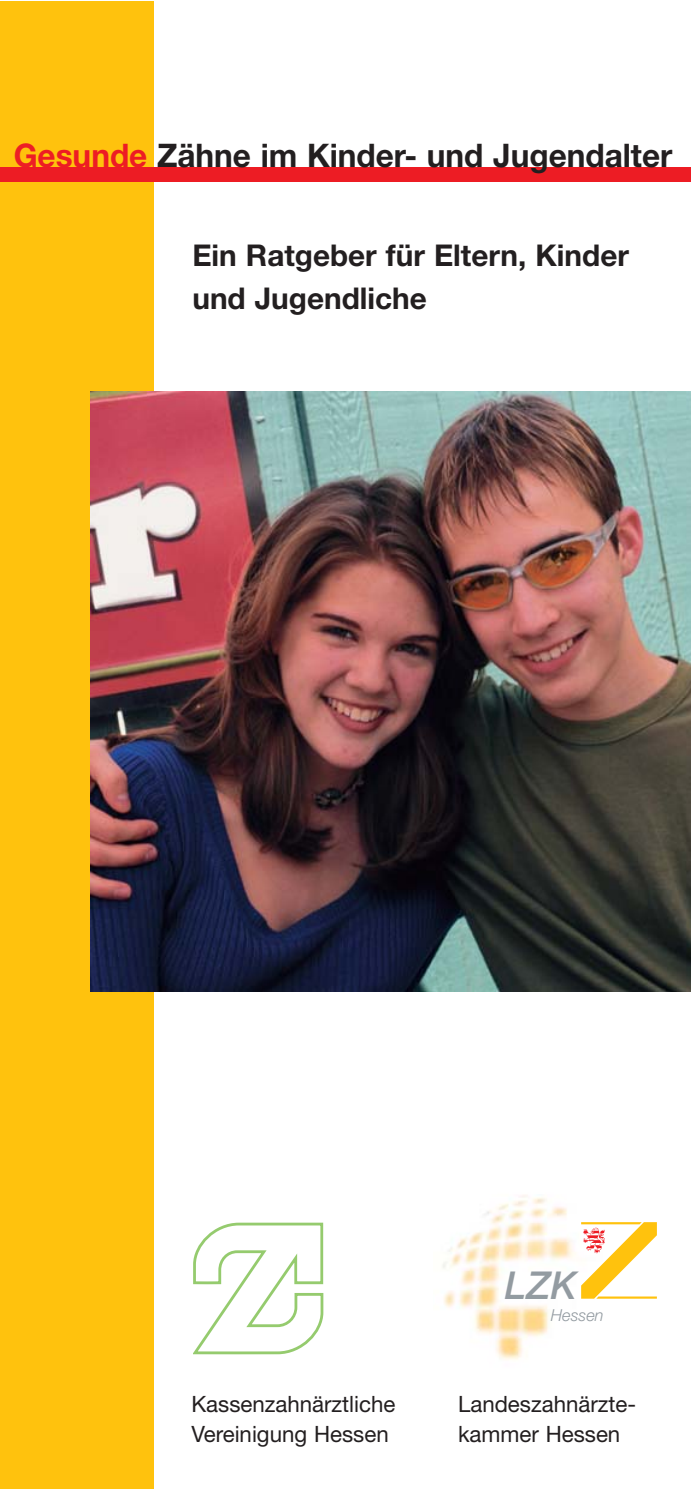
<style>
.page{position:relative;width:691px;height:1489px;background:#fff}
.page>*{position:absolute;margin:0;border:0;box-sizing:border-box;transform-origin:0 0}
.t1{font:38.5px "Helvetica Neue Medium Italic+SBXBGP";color:#939ba1}
.t2{font:32.5px "Helvetica Neue Bold+NBXYXV";color:#231f20}
.t3{font:30px/42.5px "Helvetica Neue Bold+NBXYXV";color:#231f20}
.t4{font:22.5px/30px "Helvetica Neue Roman+WYUVCB";color:#231f20}
.t5{font:16.5px "Helvetica Neue Light Italic+CCFBLS";color:#939ba1}
.s1{color:#ed1e25}
.s2{color:#ed1c24}
</style>
<div class="page">
<div style="left:0;top:1px;width:154px;height:1487px;background:#ffc20d"></div>
<img style="left:91px;top:391px;width:600px;height:600px">
<div style="left:0;top:167px;width:691px;height:15px;background:#ed1c24"></div>
<svg style="left:193px;top:1222px;width:130px;height:132px"></svg>
<img style="left:442px;top:1195px;width:160px;height:165px">
<svg style="left:581px;top:1221px;width:76px;height:77px"></svg>
<img style="left:581px;top:1225px;width:26px;height:28px">
<h2 class="t2" style="left:14px;top:144px;width:660px"><span class="s1">G</span><span class="s2">esunde</span> Zähne im Kinder- und Jugendalter</h2>
<h3 class="t3" style="left:192px;top:237px;width:438px">Ein Ratgeber für Eltern, Kinder und Jugendliche</h3>
<h1 class="t1" style="left:505px;top:1262px;width:73px">LZK</h1>
<p class="t5" style="left:551px;top:1305px;width:54px">Hessen</p>
<p class="t4" style="left:191px;top:1391px;width:206px">Kassenzahnärztliche<br>Vereinigung Hessen</p>
<p class="t4" style="left:458px;top:1391px;width:180px">Landeszahnärzte&shy;kammer Hessen</p>
</div>
